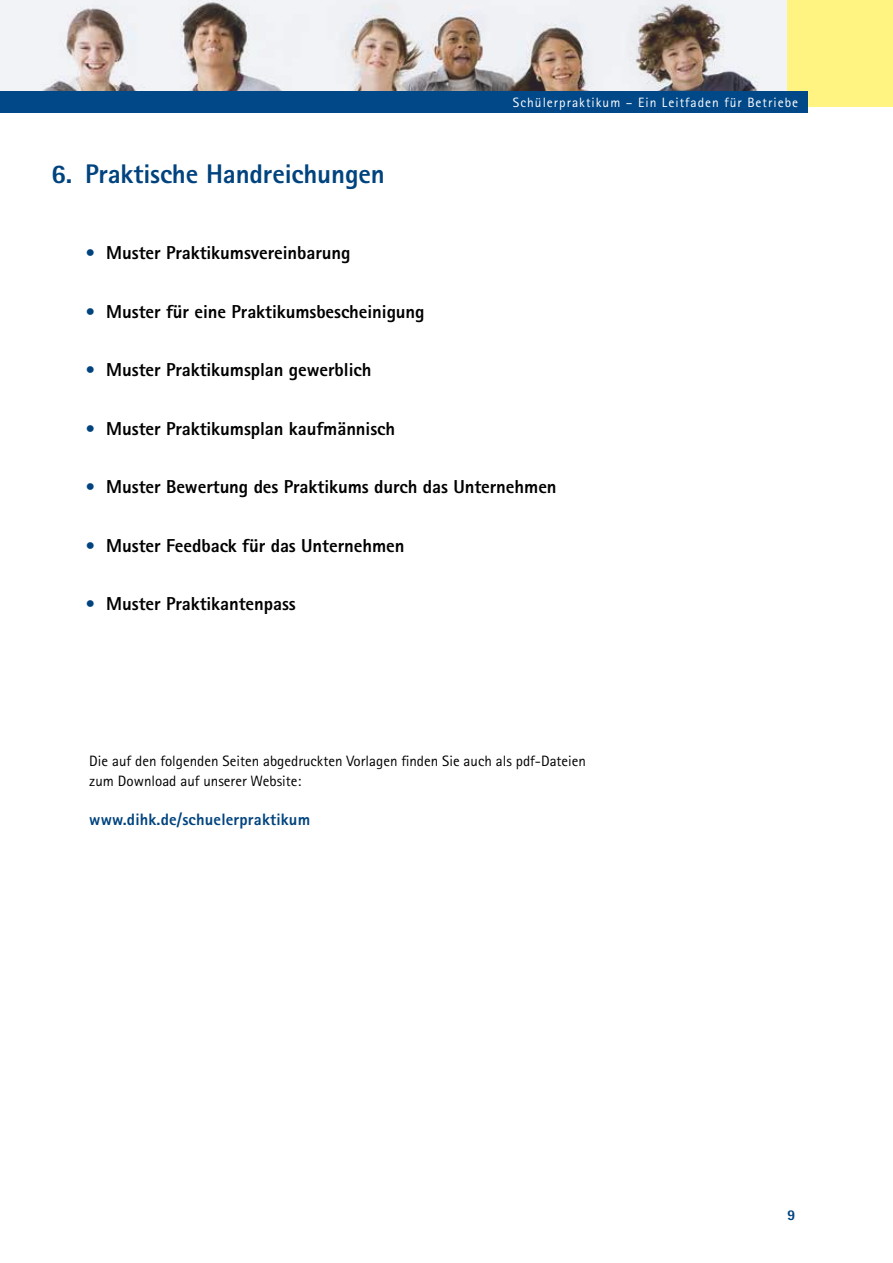
<style>
.page{position:relative;width:893px;height:1263px;background:#fff}
.page>*{position:absolute;margin:0;border:0;box-sizing:border-box;transform-origin:0 0}
.t1{font:800 27px "Rotis Sans Serif";letter-spacing:-.005em;color:#00437e}
.t2{font:800 18.75px "Rotis Sans Serif";letter-spacing:-.005em;color:#000}
.t3{font:800 16.5px "Rotis Sans Serif";letter-spacing:.01em;color:#00437e}
.t4{font:15px/19.5px "Rotis Sans Serif";color:#000}
.t5{font:800 15px "Rotis Sans Serif";color:#00437e}
.t6{font:13.5px "Rotis Sans Serif";letter-spacing:.075em;color:#fff}
.s1{color:#00437e}
</style>
<div class="page">
<img style="left:0;top:0;width:787px;height:91px">
<div style="left:787px;top:0;width:106px;height:106px;background:#fff481"></div>
<div style="left:0;top:91px;width:808px;height:21px;background:#004888"></div>
<h1 class="t1" style="left:51px;top:156px;width:335px">6. Praktische Handreichungen</h1>
<p class="t2" style="left:85px;top:241px;width:267px"><span class="s1">•</span> Muster Praktikumsvereinbarung</p>
<p class="t2" style="left:85px;top:299px;width:341px"><span class="s1">•</span> Muster für eine Praktikumsbescheinigung</p>
<p class="t2" style="left:85px;top:358px;width:288px"><span class="s1">•</span> Muster Praktikumsplan gewerblich</p>
<p class="t2" style="left:85px;top:416px;width:312px"><span class="s1">•</span> Muster Praktikumsplan kaufmännisch</p>
<p class="t6" style="left:513px;top:94px;width:287px">Schülerpraktikum – Ein Leitfaden für Betriebe</p>
<p class="t2" style="left:85px;top:475px;width:473px"><span class="s1">•</span> Muster Bewertung des Praktikums durch das Unternehmen</p>
<p class="t2" style="left:85px;top:533px;width:321px"><span class="s1">•</span> Muster Feedback für das Unternehmen</p>
<p class="t2" style="left:85px;top:592px;width:212px"><span class="s1">•</span> Muster Praktikantenpass</p>
<p class="t4" style="left:89px;top:751px;width:498px">Die auf den folgenden Seiten abgedruckten Vorlagen finden Sie auch als pdf-Dateien zum Download auf unserer Website:</p>
<p class="t3" style="left:89px;top:808px;width:222px">www.dihk.de/schuelerpraktikum</p>
<p class="t5" style="left:787px;top:1206px;width:10px">9</p>
</div>
